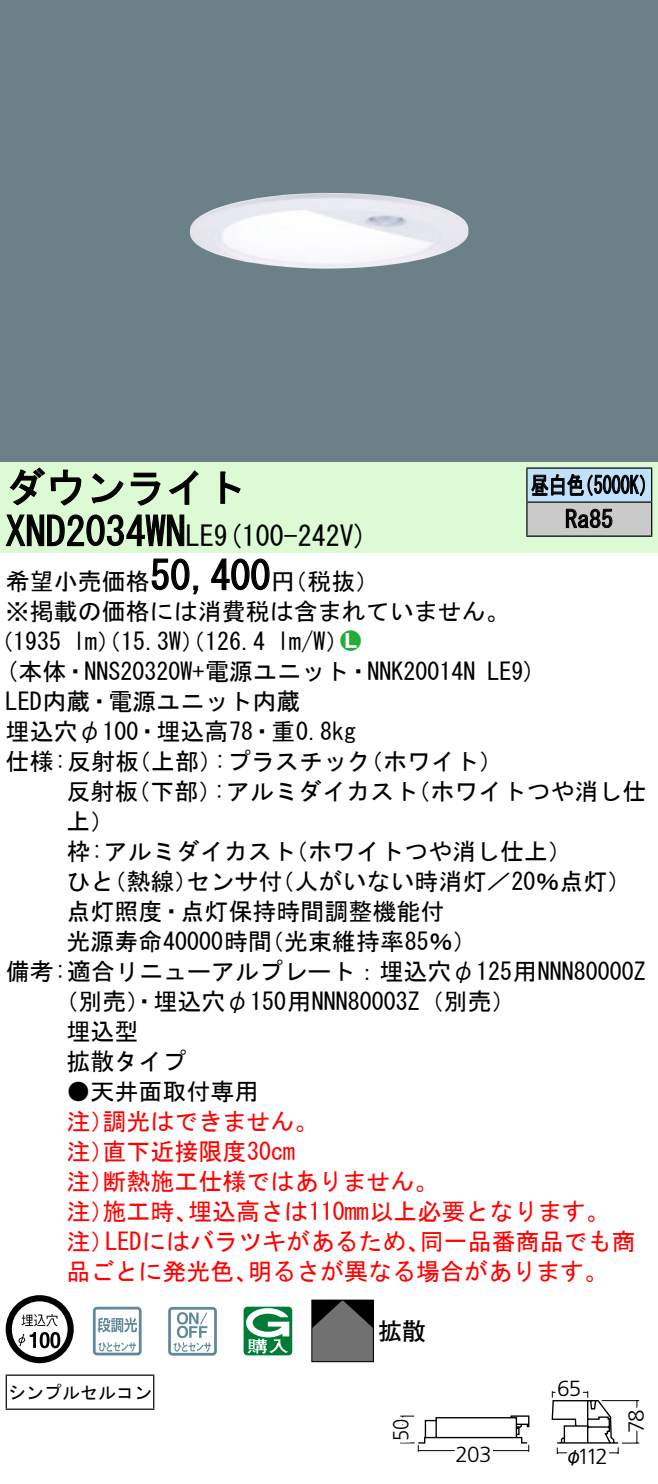
<style>
.page{position:relative;width:658px;height:1484px;background:#fff}
.page>*{position:absolute;margin:0;border:0;box-sizing:border-box;transform-origin:0 0}
.t1{font:40px "MS Gothic";color:#000}
.t2{font:28px "MS Gothic";color:#000}
.t3{font:24px/30px "MS Gothic";color:#000}
.t4{font:24px/30px "MS Gothic";color:#f00}
.t5{font:24px/34px "MS Gothic";color:#000;scale:.75 1}
.t6{font:24px "Ford Classification 1";color:#23ac38}
.t7{font:23.6px "Futo Go B101 Bold 83 pv RKSJ H";color:#000}
.t8{font:300 22px "Frutiger LT Std";letter-spacing:-.045em;color:#000}
.t9{font:300 22px "Frutiger LT Std";letter-spacing:-.045em;color:#000;scale:.93 1}
.t10{font:18px "MS Gothic";color:#000}
.t11{font:18px "Gothic MB101 Pro Regular 90 pv RKSJ H";color:#000}
.s1{font-size:28px}
.s2{color:#fff}
</style>
<div class="page">
<div style="left:0;top:0;width:658px;height:462px;background:#6c8087"></div>
<img style="left:190px;top:193px;width:278px;height:76px">
<div style="left:0;top:462px;width:658px;height:90px;background:#dcfad4"></div>
<svg style="left:9px;top:467px;width:73px;height:39px"></svg>
<svg style="left:91px;top:473px;width:33px;height:30px"></svg>
<svg style="left:130px;top:472px;width:30px;height:34px"></svg>
<svg style="left:168px;top:470px;width:30px;height:35px"></svg>
<svg style="left:220px;top:471px;width:21px;height:33px"></svg>
<svg style="left:5px;top:514px;width:180px;height:33px"></svg>
<svg style="left:151px;top:558px;width:48px;height:37px"></svg>
<svg style="left:211px;top:558px;width:59px;height:32px"></svg>
<svg style="left:6px;top:1295px;width:68px;height:68px"></svg>
<svg style="left:40px;top:1331px;width:10px;height:17px"></svg>
<svg style="left:50px;top:1331px;width:10px;height:17px"></svg>
<svg style="left:93px;top:1306px;width:49px;height:49px"></svg>
<svg style="left:168px;top:1306px;width:49px;height:49px"></svg>
<svg style="left:243px;top:1306px;width:49px;height:49px"></svg>
<svg style="left:313px;top:1301px;width:59px;height:59px;background:#595858"></svg>
<div style="left:311px;top:1299px;width:63px;height:63px;border:1px solid #000"></div>
<hr style="left:6px;top:1374px;width:148px;height:1px;background:#000">
<hr style="left:6px;top:1375px;width:1px;height:33px;background:#000">
<hr style="left:153px;top:1375px;width:1px;height:33px;background:#000">
<hr style="left:6px;top:1408px;width:148px;height:1px;background:#000">
<div style="left:527px;top:468px;width:124px;height:34px;background:#c1e1fa"></div>
<div style="left:527px;top:502px;width:124px;height:34px;background:#cacaca"></div>
<hr style="left:526px;top:467px;width:126px;height:2px;background:#000">
<hr style="left:526px;top:468px;width:1px;height:33px;background:#000">
<hr style="left:651px;top:468px;width:1px;height:33px;background:#000">
<hr style="left:526px;top:501px;width:126px;height:2px;background:#000">
<hr style="left:526px;top:502px;width:1px;height:33px;background:#000">
<hr style="left:651px;top:502px;width:1px;height:33px;background:#000">
<hr style="left:526px;top:535px;width:126px;height:2px;background:#000">
<svg style="left:531px;top:474px;width:114px;height:23px"></svg>
<svg style="left:565px;top:508px;width:47px;height:20px"></svg>
<svg style="left:400px;top:1391px;width:240px;height:63px"></svg>
<h1 class="t1" style="left:6px;top:467px;width:242px">ダウンライト</h1>
<p class="t2" style="left:214px;top:522px;width:155px">(9 100-242 (V</p>
<h1 class="t1" style="left:6px;top:511px;width:210px">XND2034WN<span class="s1">LE</span></h1>
<h1 class="t1" style="left:150px;top:555px;width:121px">50,400</h1>
<p class="t3" style="left:6px;top:566px;width:505px">希望小売価格<br>※掲載の価格には消費税は含まれていません。</p>
<p class="t6" style="left:340px;top:629px;width:22px">2<span class="s2">7</span></p>
<p class="t3" style="left:271px;top:566px;width:109px">（円税抜(</p>
<p class="t3" style="left:277px;top:626px;width:73px">l m (W/</p>
<p class="t3" style="left:-11px;top:626px;width:74px">（1935</p>
<p class="t3" style="left:73px;top:626px;width:193px">lm）（15.3 ）（W 126.4</p>
<p class="t5" style="left:565px;top:468px;width:65px;text-indent:-34px">昼白色<br>Ra85</p>
<p class="t5" style="left:575px;top:468px;width:109px">（5000 (K</p>
<p class="t3" style="left:6px;top:656px;width:471px">(本体・NNS20320 +W 電源ユニット・NNK20014N</p>
<p class="t3" style="left:6px;top:686px;width:296px">LED内蔵・電源ユニット内蔵</p>
<p class="t3" style="left:6px;top:716px;width:352px">埋込穴φ100・埋込高78・重0.8kg</p>
<p class="t3" style="left:359px;top:746px;width:145px">（ホワイト(</p>
<p class="t3" style="left:487px;top:656px;width:50px">LE (9</p>
<p class="t3" style="left:214px;top:746px;width:158px">:プラスチック</p>
<p class="t3" style="left:6px;top:746px;width:135px">仕様:反射板</p>
<p class="t3" style="left:127px;top:746px;width:97px">（上部）</p>
<p class="t3" style="left:66px;top:776px;width:73px">反射板上(</p>
<p class="t3" style="left:126px;top:776px;width:97px">（下部）</p>
<p class="t3" style="left:213px;top:776px;width:206px">:アルミダイカスト</p>
<p class="t3" style="left:406px;top:776px;width:241px">（ホワイトつや消し仕</p>
<p class="t3" style="left:270px;top:836px;width:362px;text-indent:-204px">枠:アルミダイカスト<br>（人がいない時消灯／20％点灯(</p>
<p class="t3" style="left:284px;top:836px;width:290px">（ホワイトつや消し仕上(</p>
<p class="t3" style="left:102px;top:866px;width:97px">（熱線）</p>
<p class="t3" style="left:186px;top:866px;width:97px">センサ付</p>
<p class="t3" style="left:66px;top:866px;width:49px">ひと</p>
<p class="t3" style="left:66px;top:896px;width:379px">点灯照度・点灯保持時間調整機能付</p>
<p class="t3" style="left:260px;top:926px;width:218px">（光束維持率85％(</p>
<p class="t3" style="left:66px;top:926px;width:207px">光源寿命40000時間</p>
<p class="t3" style="left:6px;top:956px;width:641px">備考:適合リニューアルプレート：埋込穴φ125用NNN80000Z</p>
<p class="t3" style="left:54px;top:986px;width:463px">（別売）・埋込穴φ150用NNN80003 （Z 別売(</p>
<p class="t3" style="left:66px;top:1016px;width:74px">埋込型</p>
<p class="t3" style="left:66px;top:1046px;width:121px">拡散タイプ</p>
<p class="t3" style="left:66px;top:1076px;width:194px">●天井面取付専用</p>
<p class="t4" style="left:102px;top:1106px;width:217px">調光はできません。</p>
<p class="t4" style="left:102px;top:1106px;width:194px;text-indent:-36px">注）<br>直下近接限度30cm</p>
<p class="t4" style="left:102px;top:1136px;width:337px;text-indent:-36px">注）<br>断熱施工仕様ではありません。</p>
<p class="t4" style="left:66px;top:1166px;width:49px">注）</p>
<p class="t4" style="left:188px;top:1196px;width:423px">埋込高さは110mm以上必要となります。</p>
<p class="t4" style="left:102px;top:1196px;width:97px">施工時、</p>
<p class="t4" style="left:66px;top:1196px;width:49px">注）</p>
<p class="t4" style="left:66px;top:1226px;width:49px">注）</p>
<p class="t4" style="left:105px;top:1226px;width:326px">LEDにはバラツキがあるため、</p>
<p class="t4" style="left:420px;top:1226px;width:217px">同一品番商品でも商</p>
<p class="t4" style="left:66px;top:1256px;width:194px">品ごとに発光色、</p>
<p class="t4" style="left:248px;top:1256px;width:362px">明るさが異なる場合があります。</p>
<p class="t10" style="left:8px;top:1383px;width:146px">シンプルセルコン</p>
<p class="t7" style="left:378px;top:1317px;width:49px">拡散</p>
<p class="t8" style="left:557px;top:1376px;width:26px">65</p>
<p class="t9" style="left:388px;top:1441px;width:25px;rotate:-90deg">50</p>
<p class="t8" style="left:623px;top:1433px;width:26px;rotate:-90deg">78</p>
<p class="t8" style="left:577px;top:1443px;width:32px">112</p>
<p class="t8" style="left:455px;top:1441px;width:37px">203</p>
<p class="t11" style="left:564px;top:1441px;width:19px">φ</p>
</div>
